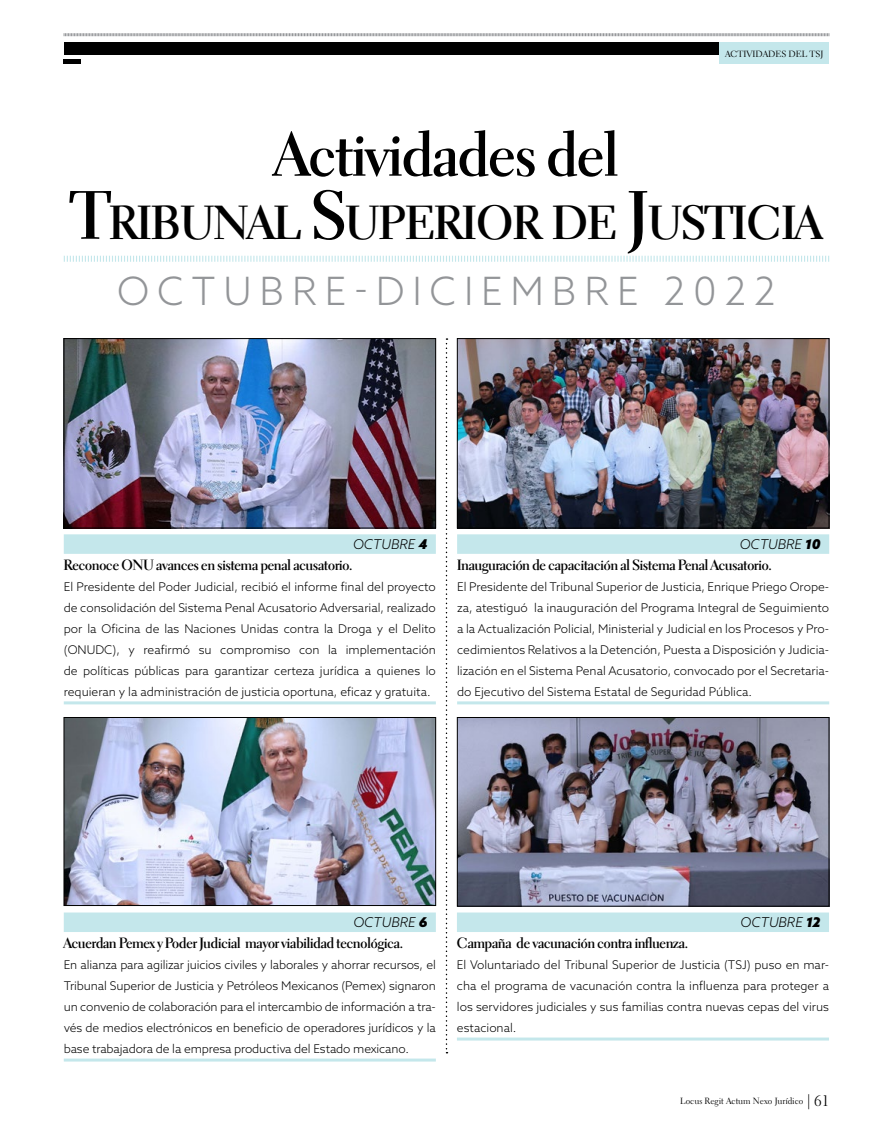
<style>
.page{position:relative;width:893px;height:1148px;background:#fff}
.page>*{position:absolute;margin:0;border:0;box-sizing:border-box;transform-origin:0 0}
.t1{font:63px "Electra LH Bold Display";color:#000}
.t2{font:48.3px "Electra LH Bold Display";color:#000}
.t3{font:300 39px "Azo Sans";letter-spacing:.2em;color:#939598}
.t4{font:15px "Electra LH Bold Display";color:#000}
.t5{font:italic 300 13.5px "Azo Sans";color:#000}
.t6{font:300 12px/21px "Azo Sans";color:#000;text-align:justify}
.t7{font:9px "Electra LH";color:#000}
.t8{font:9px "Electra LH Regular Os F";color:#000}
.s1{font-size:69px}
.s2{font-weight:900}
.s3{font-size:15px}
</style>
<div class="page">
<img style="left:66px;top:340px;width:368px;height:186px">
<div style="left:64px;top:338px;width:372px;height:190px;border:1px solid #000"></div>
<img style="left:66px;top:719px;width:368px;height:184px">
<div style="left:64px;top:717px;width:372px;height:188px;border:1px solid #000"></div>
<img style="left:459px;top:719px;width:368px;height:185px">
<div style="left:457px;top:717px;width:372px;height:189px;border:1px solid #000"></div>
<img style="left:459px;top:340px;width:368px;height:186px">
<div style="left:457px;top:338px;width:372px;height:190px;border:1px solid #000"></div>
<div style="left:64px;top:534px;width:372px;height:20px;background:#c4e7eb"></div>
<hr style="left:64px;top:701px;width:372px;height:3px;background:#c4e7eb">
<div style="left:64px;top:912px;width:372px;height:20px;background:#c4e7eb"></div>
<hr style="left:64px;top:1058px;width:372px;height:3px;background:#c4e7eb">
<div style="left:457px;top:534px;width:372px;height:20px;background:#c4e7eb"></div>
<hr style="left:457px;top:701px;width:372px;height:3px;background:#c4e7eb">
<svg style="left:446px;top:338px;width:1px;height:715px"></svg>
<svg style="left:63px;top:255px;width:767px;height:7px"></svg>
<div style="left:457px;top:912px;width:372px;height:20px;background:#c4e7eb"></div>
<hr style="left:457px;top:1037px;width:372px;height:3px;background:#c4e7eb">
<div style="left:64px;top:43px;width:655px;height:12px;background:#000"></div>
<hr style="left:64px;top:60px;width:17px;height:4px;background:#000">
<div style="left:719px;top:43px;width:110px;height:21px;background:#c4e7eb"></div>
<svg style="left:63px;top:33px;width:766px;height:4px"></svg>
<p class="t8" style="left:725px;top:48px;width:100px">ACTIVIDADES DEL TSJ</p>
<h1 class="t1" style="left:275px;top:117px;width:344px">Actividades del</h1>
<h2 class="t2" style="left:71px;top:193px;width:752px"><span class="s1">T</span>RIBUNAL <span class="s1">S</span>UPERIOR DE <span class="s1">J</span>USTICIA</h2>
<h3 class="t3" style="left:117px;top:265px;width:660px">OCTUBRE-DICIEMBRE 2022</h3>
<p class="t5" style="left:353px;top:535px;width:76px">OCTUBRE <span class="s2">4</span></p>
<p class="t4" style="left:64px;top:556px;width:290px">Reconoce ONU avances en sistema penal acusatorio.</p>
<p class="t6" style="left:64px;top:576px;width:374px">El Presidente del Poder Judicial, recibió el informe final del proyecto de consolidación del Sistema Penal Acusatorio Adversarial, realizado por la Oficina de las Naciones Unidas contra la Droga y el Delito (ONUDC), y reafirmó su compromiso con la implementación de políticas públicas para garantizar certeza jurídica a quienes lo requieran y la administración de justicia oportuna, eficaz y gratuita.</p>
<p class="t5" style="left:740px;top:535px;width:82px">OCTUBRE <span class="s2">10</span></p>
<p class="t4" style="left:457px;top:556px;width:316px">Inauguración de capacitación al Sistema Penal Acusatorio.</p>
<p class="t6" style="left:457px;top:576px;width:374px">El Presidente del Tribunal Superior de Justicia, Enrique Priego Orope&shy;za, atestiguó la inauguración del Programa Integral de Seguimiento a la Actualización Policial, Ministerial y Judicial en los Procesos y Pro&shy;cedimientos Relativos a la Detención, Puesta a Disposición y Judicia&shy;lización en el Sistema Penal Acusatorio, convocado por el Secretaria&shy;do Ejecutivo del Sistema Estatal de Seguridad Pública.</p>
<p class="t5" style="left:353px;top:913px;width:75px">OCTUBRE <span class="s2">6</span></p>
<p class="t4" style="left:64px;top:934px;width:341px">Acuerdan Pemex y Poder Judicial mayor viabilidad tecnológica.</p>
<p class="t6" style="left:64px;top:954px;width:374px">En alianza para agilizar juicios civiles y laborales y ahorrar recursos, el Tribunal Superior de Justicia y Petróleos Mexicanos (Pemex) signaron un convenio de colaboración para el intercambio de información a tra&shy;vés de medios electrónicos en beneficio de operadores jurídicos y la base trabajadora de la empresa productiva del Estado mexicano.</p>
<p class="t5" style="left:741px;top:913px;width:81px">OCTUBRE <span class="s2">12</span></p>
<p class="t4" style="left:457px;top:934px;width:233px">Campaña de vacunación contra influenza.</p>
<p class="t6" style="left:457px;top:954px;width:374px">El Voluntariado del Tribunal Superior de Justicia (TSJ) puso en mar&shy;cha el programa de vacunación contra la influenza para proteger a los servidores judiciales y sus familias contra nuevas cepas del virus estacional.</p>
<p class="t7" style="left:680px;top:1095px;width:151px">Locus Regit Actum Nexo Jurídico <span class="s3">| 61</span></p>
</div>
